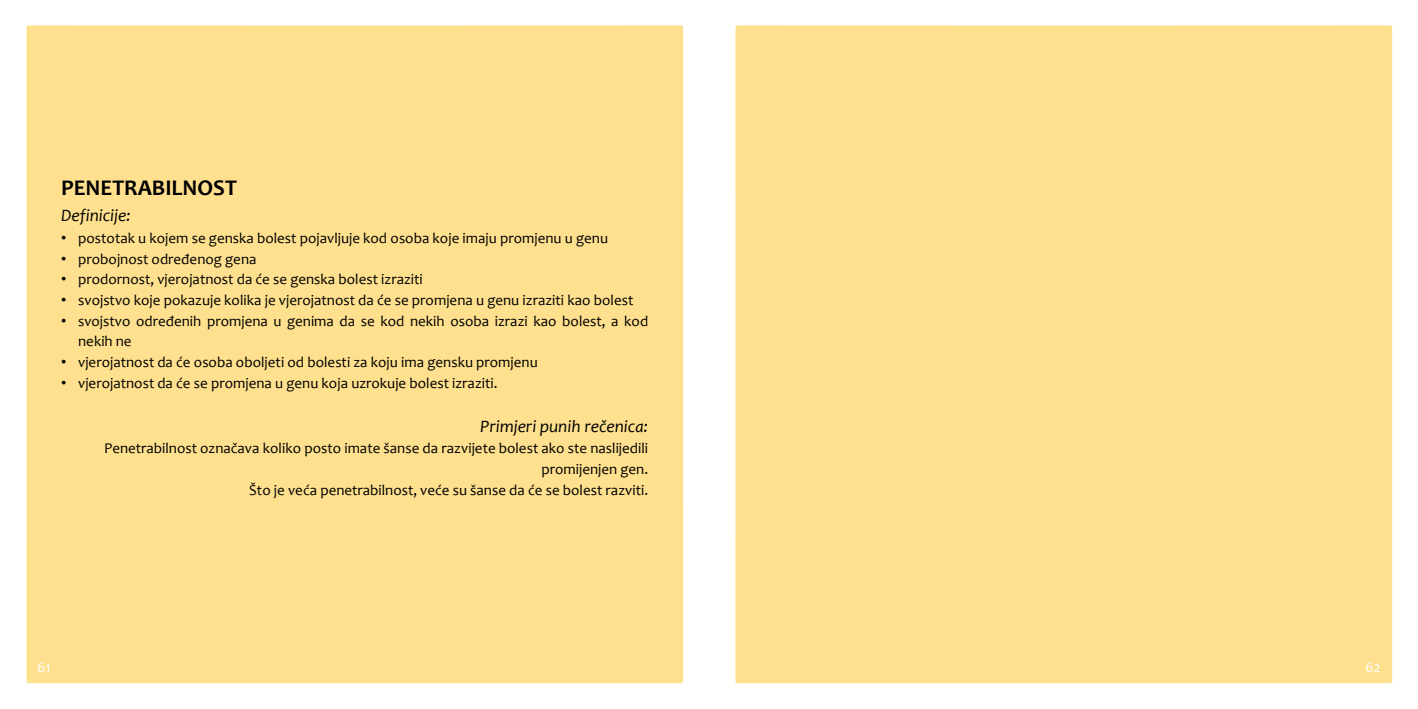
<style>
.page{position:relative;width:1418px;height:709px;background:#fff}
.page>*{position:absolute;margin:0;border:0;box-sizing:border-box;transform-origin:0 0}
.t1{font:700 22.5px "Candara";color:#000}
.t2{font:italic 17.5px "Candara";color:#000}
.t3{font:15px/20.8px "Candara";color:#000}
.t4{font:15px "Candara";color:#fff}
.s1{font-family:"Arial"}
</style>
<div class="page">
<div style="left:26px;top:118px;width:328px;height:118px;background:#fee08e"></div>
<div style="left:26px;top:236px;width:328px;height:118px;background:#fee08e"></div>
<div style="left:26px;top:354px;width:328px;height:118px;background:#fee08e"></div>
<div style="left:26px;top:472px;width:328px;height:119px;background:#fee08e"></div>
<div style="left:26px;top:591px;width:328px;height:93px;background:#fee08e"></div>
<div style="left:354px;top:25px;width:330px;height:93px;background:#fee08e"></div>
<div style="left:354px;top:118px;width:330px;height:118px;background:#fee08e"></div>
<div style="left:354px;top:236px;width:330px;height:118px;background:#fee08e"></div>
<div style="left:354px;top:354px;width:330px;height:118px;background:#fee08e"></div>
<div style="left:354px;top:472px;width:330px;height:119px;background:#fee08e"></div>
<div style="left:354px;top:591px;width:330px;height:93px;background:#fee08e"></div>
<div style="left:735px;top:25px;width:328px;height:93px;background:#fee08e"></div>
<div style="left:735px;top:118px;width:328px;height:118px;background:#fee08e"></div>
<div style="left:735px;top:236px;width:328px;height:118px;background:#fee08e"></div>
<div style="left:735px;top:354px;width:328px;height:118px;background:#fee08e"></div>
<div style="left:735px;top:472px;width:328px;height:119px;background:#fee08e"></div>
<div style="left:735px;top:591px;width:328px;height:93px;background:#fee08e"></div>
<div style="left:1063px;top:25px;width:330px;height:93px;background:#fee08e"></div>
<div style="left:1063px;top:118px;width:330px;height:118px;background:#fee08e"></div>
<div style="left:1063px;top:236px;width:330px;height:118px;background:#fee08e"></div>
<div style="left:1063px;top:354px;width:330px;height:118px;background:#fee08e"></div>
<div style="left:1063px;top:472px;width:330px;height:119px;background:#fee08e"></div>
<div style="left:1063px;top:591px;width:330px;height:93px;background:#fee08e"></div>
<p class="t1" style="left:61px;top:174px;width:177px">PENETRABILNOST</p>
<p class="t2" style="left:61px;top:205px;width:71px">Definicije:</p>
<p class="t3" style="left:61px;top:227px;width:548px"><span class="s1">•</span> postotak u kojem se genska bolest pojavljuje kod osoba koje imaju promjenu u genu</p>
<p class="t3" style="left:61px;top:248px;width:197px"><span class="s1">•</span> probojnost određenog gena</p>
<p class="t3" style="left:61px;top:269px;width:363px"><span class="s1">•</span> prodornost, vjerojatnost da će se genska bolest izraziti</p>
<p class="t3" style="left:61px;top:289px;width:573px"><span class="s1">•</span> svojstvo koje pokazuje kolika je vjerojatnost da će se promjena u genu izraziti kao bolest</p>
<p class="t3" style="left:78px;top:310px;width:571px;text-indent:-17px"><span class="s1">•</span> svojstvo određenih promjena u genima da se kod nekih osoba izrazi kao bolest, a kod nekih ne</p>
<p class="t3" style="left:61px;top:352px;width:478px"><span class="s1">•</span> vjerojatnost da će osoba oboljeti od bolesti za koju ima gensku promjenu</p>
<p class="t3" style="left:61px;top:372px;width:438px"><span class="s1">•</span> vjerojatnost da će se promjena u genu koja uzrokuje bolest izraziti.</p>
<p class="t2" style="left:480px;top:415px;width:169px">Primjeri punih rečenica:</p>
<p class="t3" style="left:541px;top:458px;width:108px">promijenjen gen.</p>
<p class="t3" style="left:104px;top:438px;width:545px">Penetrabilnost označava koliko posto imate šanse da razvijete bolest ako ste naslijedili</p>
<p class="t3" style="left:249px;top:479px;width:400px">Što je veća penetrabilnost, veće su šanse da će se bolest razviti.</p>
<p class="t4" style="left:37px;top:658px;width:15px">61</p>
<p class="t4" style="left:1365px;top:658px;width:17px">62</p>
</div>
